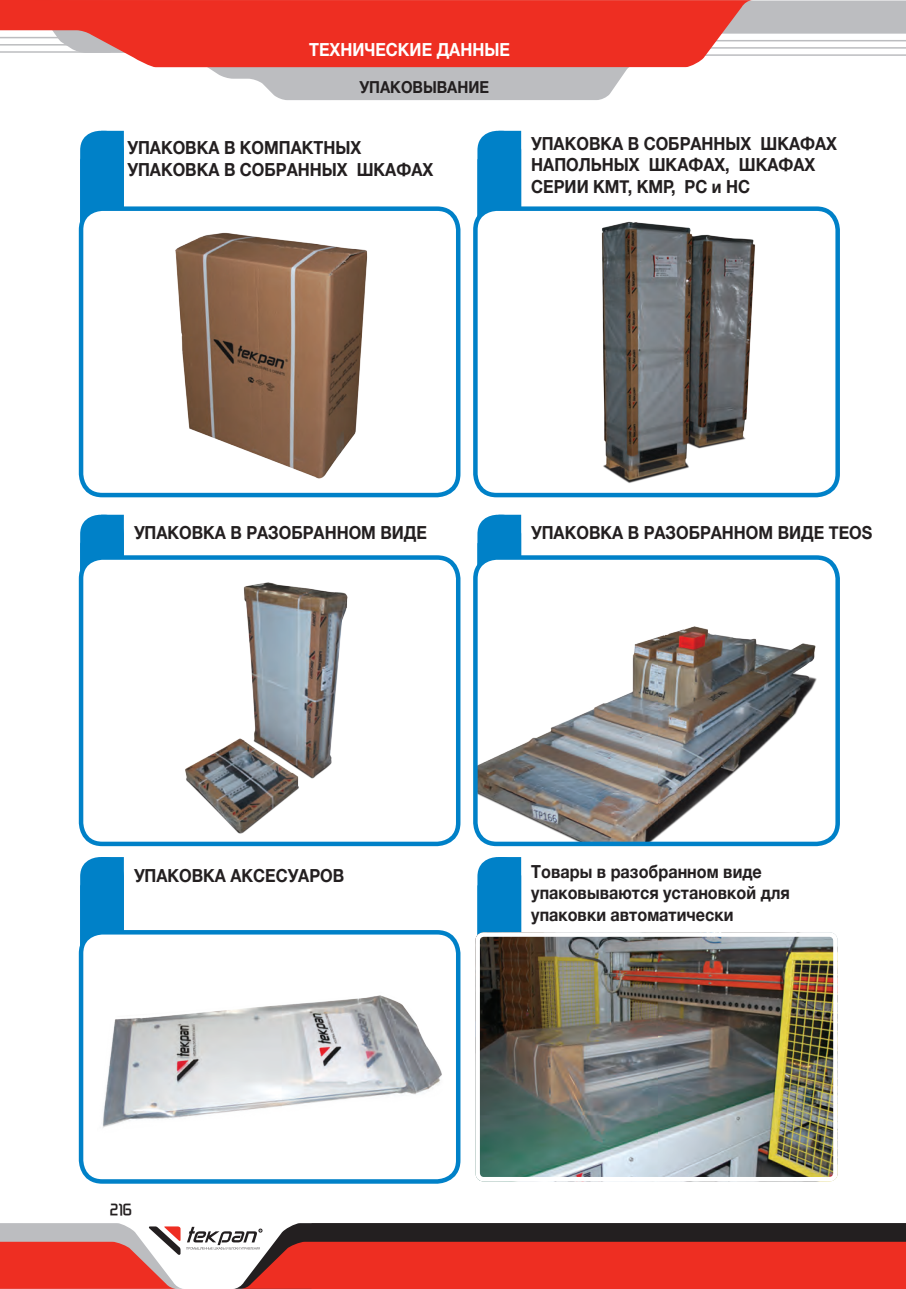
<style>
.page{position:relative;width:906px;height:1289px;background:#fff}
.page>*{position:absolute;margin:0;border:0;box-sizing:border-box;transform-origin:0 0}
.t1{font:700 18px/21.6px "Helvetica Neue";color:#231f20;scale:.9 1}
.t2{font:700 18px "Helvetica Neue";color:#fff;scale:.9 1}
.t3{font:700 16.5px "Helvetica Neue";color:#231f20;scale:.9 1}
.t4{font:700 13.5px "Zekton";color:#231f20}
</style>
<div class="page">
<svg style="left:172px;top:67px;width:515px;height:33px"></svg>
<hr style="left:655px;top:54px;width:251px;height:2px;background:#bcbdc0">
<svg style="left:753px;top:1px;width:153px;height:48px;fill:#bcbdc0"></svg>
<svg style="left:0;top:0;width:753px;height:67px;background:#ed463b"></svg>
<svg style="left:0;top:1223px;width:906px;height:65px;background:#c04942"></svg>
<svg style="left:80px;top:131px;width:44px;height:15px"></svg>
<div style="left:80px;top:131px;width:44px;height:148px;background:#0081c8;border-radius:20px"></div>
<svg style="left:477px;top:131px;width:44px;height:15px"></svg>
<div style="left:477px;top:131px;width:44px;height:148px;background:#0081c8;border-radius:20px"></div>
<svg style="left:80px;top:514px;width:44px;height:15px"></svg>
<div style="left:80px;top:514px;width:44px;height:148px;background:#0081c8;border-radius:20px"></div>
<svg style="left:80px;top:857px;width:44px;height:15px"></svg>
<div style="left:80px;top:857px;width:44px;height:147px;background:#0081c8;border-radius:20px"></div>
<svg style="left:477px;top:857px;width:44px;height:15px"></svg>
<div style="left:477px;top:857px;width:44px;height:147px;background:#0081c8;border-radius:20px"></div>
<svg style="left:506px;top:514px;width:15px;height:15px"></svg>
<div style="left:477px;top:514px;width:44px;height:148px;background:#0081c8;border-radius:20px"></div>
<div style="left:81px;top:209px;width:377px;height:286px;background:#fff;border-radius:21px"></div>
<img style="left:175px;top:232px;width:193px;height:247px">
<div style="left:79px;top:206px;width:381px;height:291px;border:4px solid #0081c8;border-radius:21px"></div>
<div style="left:81px;top:557px;width:377px;height:286px;background:#fff;border-radius:21px"></div>
<img style="left:185px;top:582px;width:163px;height:252px">
<div style="left:79px;top:555px;width:381px;height:291px;border:4px solid #0081c8;border-radius:21px"></div>
<div style="left:81px;top:932px;width:377px;height:249px;background:#fff;border-radius:21px"></div>
<img style="left:102px;top:995px;width:340px;height:133px">
<div style="left:79px;top:930px;width:381px;height:253px;border:4px solid #0081c8;border-radius:21px"></div>
<div style="left:475px;top:209px;width:362px;height:286px;background:#fff;border-radius:21px"></div>
<img style="left:601px;top:221px;width:155px;height:262px">
<div style="left:473px;top:206px;width:367px;height:291px;border:4px solid #0081c8;border-radius:21px"></div>
<div style="left:475px;top:557px;width:362px;height:286px;background:#fff;border-radius:21px"></div>
<img style="left:478px;top:626px;width:359px;height:217px">
<div style="left:473px;top:555px;width:367px;height:291px;border:4px solid #0081c8;border-radius:21px"></div>
<img style="left:477px;top:932px;width:360px;height:249px">
<div style="left:475px;top:932px;width:362px;height:249px;border:4px solid #fff;border-radius:6px"></div>
<p class="t2" style="left:309px;top:35px;width:225px">ТЕХНИЧЕСКИЕ ДАННЫЕ</p>
<p class="t3" style="left:359px;top:74px;width:145px">УПАКОВЫВАНИЕ</p>
<p class="t1" style="left:128px;top:138px;width:341px">УПАКОВКА В КОМПАКТНЫХ<br>УПАКОВКА В СОБРАННЫХ ШКАФАХ</p>
<p class="t1" style="left:531px;top:133px;width:341px">УПАКОВКА В СОБРАННЫХ ШКАФАХ<br>НАПОЛЬНЫХ ШКАФАХ, ШКАФАХ<br>СЕРИИ KMT, KMP, PC и HC</p>
<p class="t1" style="left:134px;top:522px;width:327px">УПАКОВКА В РАЗОБРАННОМ ВИДЕ</p>
<p class="t1" style="left:531px;top:522px;width:380px">УПАКОВКА В РАЗОБРАННОМ ВИДЕ TEOS</p>
<p class="t1" style="left:134px;top:865px;width:235px">УПАКОВКА АКСЕСУАРОВ</p>
<p class="t1" style="left:531px;top:861px;width:289px">Товары в разобранном виде упаковываются установкой для упаковки автоматически</p>
<p class="t4" style="left:110px;top:1199px;width:24px">216</p>
</div>
